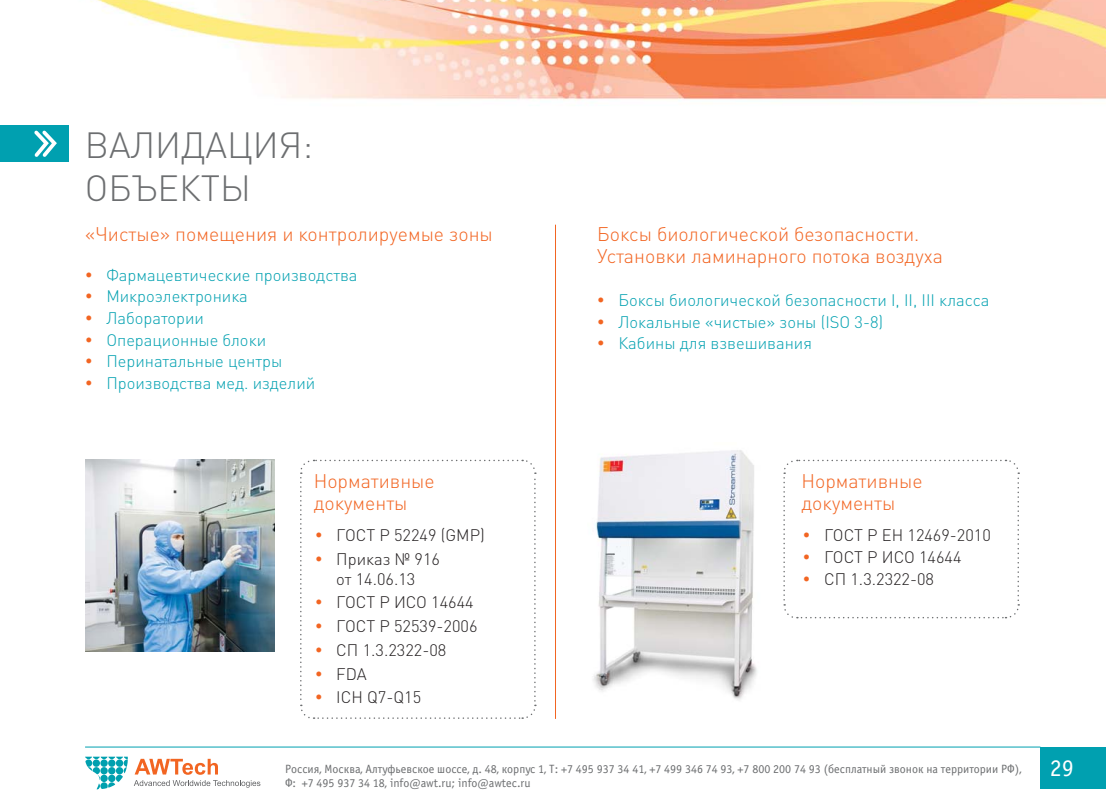
<style>
.page{position:relative;width:1106px;height:809px;background:#fff}
.page>*{position:absolute;margin:0;border:0;box-sizing:border-box;transform-origin:0 0}
.t1{font:300 36px/43.2px "DIN Cyr";color:#6c6e70}
.t2{font:24px "Officina Sans C";color:#fff}
.t3{font:300 19.5px/22.5px "DIN Cyr";color:#f26522}
.t4{font:300 16.5px/21.6px "DIN Cyr";color:#00a0b0}
.t5{font:300 16.5px/23.7px "DIN Cyr";color:#231f20}
.t6{font:12px/14.4px "Officina Sans C";color:#6c6e70}
</style>
<div class="page">
<img style="left:85px;top:1px;width:1021px;height:789px">
<div style="left:1040px;top:746px;width:66px;height:42px;background:#00a0b0"></div>
<svg style="left:85px;top:756px;width:43px;height:33px"></svg>
<svg style="left:135px;top:758px;width:83px;height:16px"></svg>
<svg style="left:134px;top:780px;width:126px;height:7px"></svg>
<hr style="left:85px;top:746px;width:955px;height:1px;background:#00a0b0">
<img style="left:85px;top:459px;width:189px;height:192px">
<hr style="left:555px;top:225px;width:1px;height:493px;background:#f26522">
<img style="left:587px;top:442px;width:180px;height:267px">
<div style="left:0;top:125px;width:69px;height:37px;background:#00a0b0"></div>
<svg style="left:34px;top:130px;width:23px;height:27px"></svg>
<svg style="left:86px;top:272px;width:5px;height:5px"></svg>
<svg style="left:86px;top:294px;width:5px;height:5px"></svg>
<svg style="left:86px;top:315px;width:5px;height:5px"></svg>
<svg style="left:86px;top:337px;width:5px;height:5px"></svg>
<svg style="left:86px;top:359px;width:5px;height:5px"></svg>
<svg style="left:86px;top:380px;width:5px;height:5px"></svg>
<svg style="left:598px;top:297px;width:5px;height:5px"></svg>
<svg style="left:598px;top:319px;width:5px;height:5px"></svg>
<svg style="left:598px;top:341px;width:5px;height:5px"></svg>
<svg style="left:299px;top:459px;width:237px;height:260px"></svg>
<svg style="left:782px;top:459px;width:237px;height:160px"></svg>
<h1 class="t1" style="left:85px;top:127px;width:230px">ВАЛИДАЦИЯ:<br>ОБЪЕКТЫ</h1>
<p class="t3" style="left:85px;top:224px;width:409px">«Чистые» помещения и контролируемые зоны</p>
<p class="t3" style="left:597px;top:224px;width:347px">Боксы биологической безопасности.<br>Установки ламинарного потока воздуха</p>
<p class="t4" style="left:106px;top:266px;width:253px">Фармацевтические производства<br>Микроэлектроника<br>Лаборатории<br>Операционные блоки<br>Перинатальные центры<br>Производства мед. изделий</p>
<p class="t4" style="left:618px;top:291px;width:372px">Боксы биологической безопасности I, II, III класса<br>Локальные «чистые» зоны (ISO 3-8)<br>Кабины для взвешивания</p>
<p class="t3" style="left:314px;top:471px;width:122px">Нормативные документы</p>
<p class="t3" style="left:801px;top:471px;width:122px">Нормативные документы</p>
<p class="t5" style="left:336px;top:525px;width:150px">ГОСТ Р 52249 (GMP)<br>Приказ № 916</p>
<p class="t5" style="left:336px;top:568px;width:143px">от 14.06.13<br>ГОСТ Р ИСО 14644<br>ГОСТ Р 52539-2006<br>СП 1.3.2322-08<br>FDA<br>ICH Q7-Q15</p>
<p class="t5" style="left:824px;top:526px;width:168px;line-height:21.6px">ГОСТ Р ЕН 12469-2010<br>ГОСТ Р ИСО 14644<br>СП 1.3.2322-08</p>
<p class="t6" style="left:285px;top:762px;width:738px">Россия, Москва, Алтуфьевское шоссе, д. 48, корпус 1, Т: +7 495 937 34 41, +7 499 346 74 93, +7 800 200 74 93 (бесплатный звонок на территории РФ),<br>Ф: +7 495 937 34 18, info@awt.ru; info@awtec.ru</p>
<h2 class="t2" style="left:1049px;top:758px;width:25px">29</h2>
</div>
